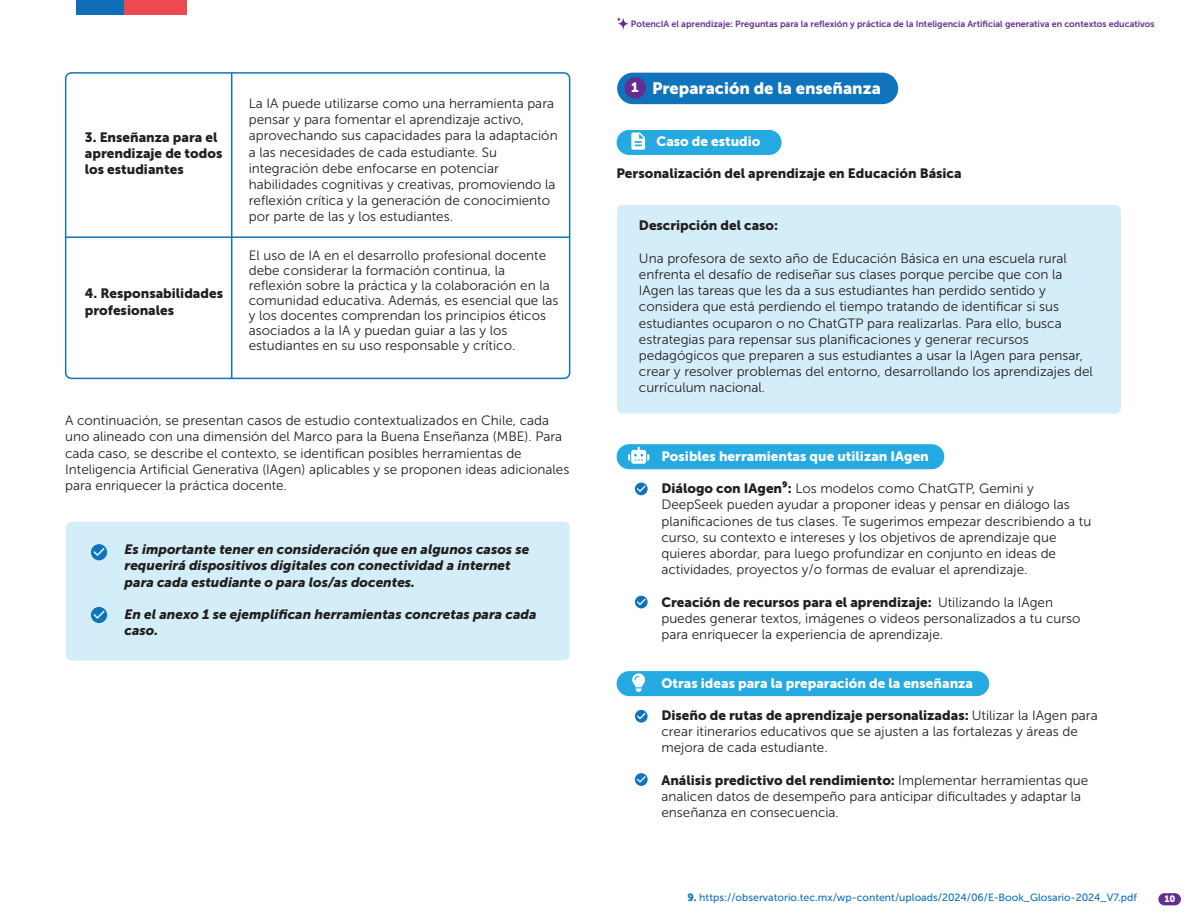
<style>
.page{position:relative;width:1188px;height:918px;background:#fff}
.page>*{position:absolute;margin:0;border:0;box-sizing:border-box;transform-origin:0 0}
.t1{font:16.5px "Museo Sans 900";color:#fff}
.t2{font:13.5px/16.2px "Museo Sans 300";color:#231f20}
.t3{font:13.5px/16.2px "Museo Sans 900";color:#231f20}
.t4{font:italic 13.5px/16.2px "Museo Sans 900";color:#231f20}
.t5{font:13.5px "Museo Sans 900";color:#fff}
.t6{font:10.5px "Museo Sans 500";color:#1074bc}
.t7{font:9.15px "Museo Sans 900";color:#fff}
.t8{font:9px "Museo Sans 700";color:#652d91}
.s1{font-family:"Museo Sans 900"}
.s2{font-family:"Museo Sans 300"}
</style>
<div class="page">
<div style="left:65px;top:72px;width:505px;height:307px;border:2px solid #1074bc;border-radius:6px"></div>
<hr style="left:66px;top:236px;width:504px;height:2px;background:#1074bc">
<hr style="left:231px;top:73px;width:1px;height:306px;background:#1074bc">
<div style="left:66px;top:522px;width:504px;height:139px;background:#d4eef9;border-radius:6px"></div>
<svg style="left:91px;top:544px;width:16px;height:16px"></svg>
<svg style="left:91px;top:607px;width:16px;height:16px"></svg>
<svg style="left:635px;top:596px;width:13px;height:12px"></svg>
<svg style="left:635px;top:483px;width:13px;height:12px"></svg>
<svg style="left:635px;top:710px;width:13px;height:13px"></svg>
<svg style="left:635px;top:773px;width:13px;height:13px"></svg>
<div style="left:77px;top:0;width:47px;height:15px;background:#106eb7"></div>
<div style="left:124px;top:0;width:62px;height:15px;background:#ef4950"></div>
<svg style="left:617px;top:17px;width:11px;height:12px"></svg>
<div style="left:617px;top:73px;width:281px;height:31px;background:#1074bc;border-radius:16px"></div>
<div style="left:624px;top:77px;width:22px;height:22px;background:#652d91;border-radius:50%"></div>
<div style="left:617px;top:130px;width:165px;height:25px;background:#24aae1;border-radius:13px"></div>
<div style="left:617px;top:671px;width:372px;height:25px;background:#24aae1;border-radius:13px"></div>
<svg style="left:632px;top:673px;width:13px;height:19px"></svg>
<div style="left:617px;top:205px;width:504px;height:209px;background:#d4eef9;border-radius:6px"></div>
<div style="left:617px;top:444px;width:327px;height:25px;background:#24aae1;border-radius:13px"></div>
<svg style="left:628px;top:447px;width:21px;height:17px"></svg>
<svg style="left:631px;top:133px;width:14px;height:17px"></svg>
<div style="left:1158px;top:893px;width:23px;height:12px;background:#652d91;border-radius:6px"></div>
<p class="t3" style="left:85px;top:129px;width:139px">3. Enseñanza para el aprendizaje de todos los estudiantes</p>
<p class="t3" style="left:85px;top:285px;width:140px">4. Responsabilidades profesionales</p>
<p class="t2" style="left:249px;top:95px;width:310px">La IA puede utilizarse como una herramienta para pensar y para fomentar el aprendizaje activo, aprovechando sus capacidades para la adaptación a las necesidades de cada estudiante. Su integración debe enfocarse en potenciar habilidades cognitivas y creativas, promoviendo la reflexión crítica y la generación de conocimiento por parte de las y los estudiantes.</p>
<p class="t2" style="left:249px;top:248px;width:311px;line-height:15px">El uso de IA en el desarrollo profesional docente debe considerar la formación continua, la reflexión sobre la práctica y la colaboración en la comunidad educativa. Además, es esencial que las y los docentes comprendan los principios éticos asociados a la IA y puedan guiar a las y los estudiantes en su uso responsable y crítico.</p>
<p class="t2" style="left:65px;top:413px;width:506px">A continuación, se presentan casos de estudio contextualizados en Chile, cada uno alineado con una dimensión del Marco para la Buena Enseñanza (MBE). Para cada caso, se describe el contexto, se identifican posibles herramientas de Inteligencia Artificial Generativa (IAgen) aplicables y se proponen ideas adicionales para enriquecer la práctica docente.</p>
<p class="t4" style="left:125px;top:541px;width:406px">Es importante tener en consideración que en algunos casos se requerirá dispositivos digitales con conectividad a internet para cada estudiante o para los/as docentes.</p>
<p class="t4" style="left:125px;top:606px;width:414px">En el anexo 1 se ejemplifican herramientas concretas para cada caso.</p>
<p class="t8" style="left:631px;top:19px;width:525px">PotencIA el aprendizaje: Preguntas para la reflexión y práctica de la Inteligencia Artificial generativa en contextos educativos</p>
<p class="t1" style="left:652px;top:79px;width:230px">Preparación de la enseñanza</p>
<p class="t5" style="left:657px;top:133px;width:105px">Caso de estudio</p>
<p class="t3" style="left:616px;top:165px;width:347px">Personalización del aprendizaje en Educación Básica</p>
<p class="t3" style="left:639px;top:218px;width:141px">Descripción del caso:</p>
<p class="t2" style="left:639px;top:250px;width:455px">Una profesora de sexto año de Educación Básica en una escuela rural enfrenta el desafío de rediseñar sus clases porque percibe que con la IAgen las tareas que les da a sus estudiantes han perdido sentido y considera que está perdiendo el tiempo tratando de identificar si sus estudiantes ocuparon o no ChatGTP para realizarlas. Para ello, busca estrategias para repensar sus planificaciones y generar recursos pedagógicos que preparen a sus estudiantes a usar la IAgen para pensar, crear y resolver problemas del entorno, desarrollando los aprendizajes del currículum nacional.</p>
<p class="t5" style="left:631px;top:80px;width:9px">1</p>
<p class="t5" style="left:661px;top:448px;width:269px">Posibles herramientas que utilizan IAgen</p>
<p class="t2" style="left:661px;top:481px;width:431px"><span class="s1">Diálogo con IAgen⁹:</span> Los modelos como ChatGTP, Gemini y DeepSeek pueden ayudar a proponer ideas y pensar en diálogo las planificaciones de tus clases. Te sugerimos empezar describiendo a tu curso, su contexto e intereses y los objetivos de aprendizaje que quieres abordar, para luego profundizar en conjunto en ideas de actividades, proyectos y/o formas de evaluar el aprendizaje.</p>
<p class="t3" style="left:661px;top:594px;width:393px">Creación de recursos para el aprendizaje: <span class="s2">Utilizando la IAgen</span></p>
<p class="t2" style="left:661px;top:610px;width:421px">puedes generar textos, imágenes o videos personalizados a tu curso para enriquecer la experiencia de aprendizaje.</p>
<p class="t5" style="left:661px;top:675px;width:313px">Otras ideas para la preparación de la enseñanza</p>
<p class="t3" style="left:661px;top:707px;width:438px">Diseño de rutas de aprendizaje personalizadas: <span class="s2">Utilizar la IAgen para</span></p>
<p class="t2" style="left:661px;top:724px;width:418px">crear itinerarios educativos que se ajusten a las fortalezas y áreas de mejora de cada estudiante.</p>
<p class="t3" style="left:661px;top:772px;width:428px">Análisis predictivo del rendimiento: <span class="s2">Implementar herramientas que</span></p>
<p class="t2" style="left:661px;top:788px;width:421px">analicen datos de desempeño para anticipar dificultades y adaptar la enseñanza en consecuencia.</p>
<p class="t6" style="left:688px;top:892px;width:451px"><span class="s1">9.</span> https://observatorio.tec.mx/wp-content/uploads/2024/06/E-Book_Glosario-2024_V7.pdf</p>
<p class="t7" style="left:1164px;top:894px;width:12px">10</p>
</div>
